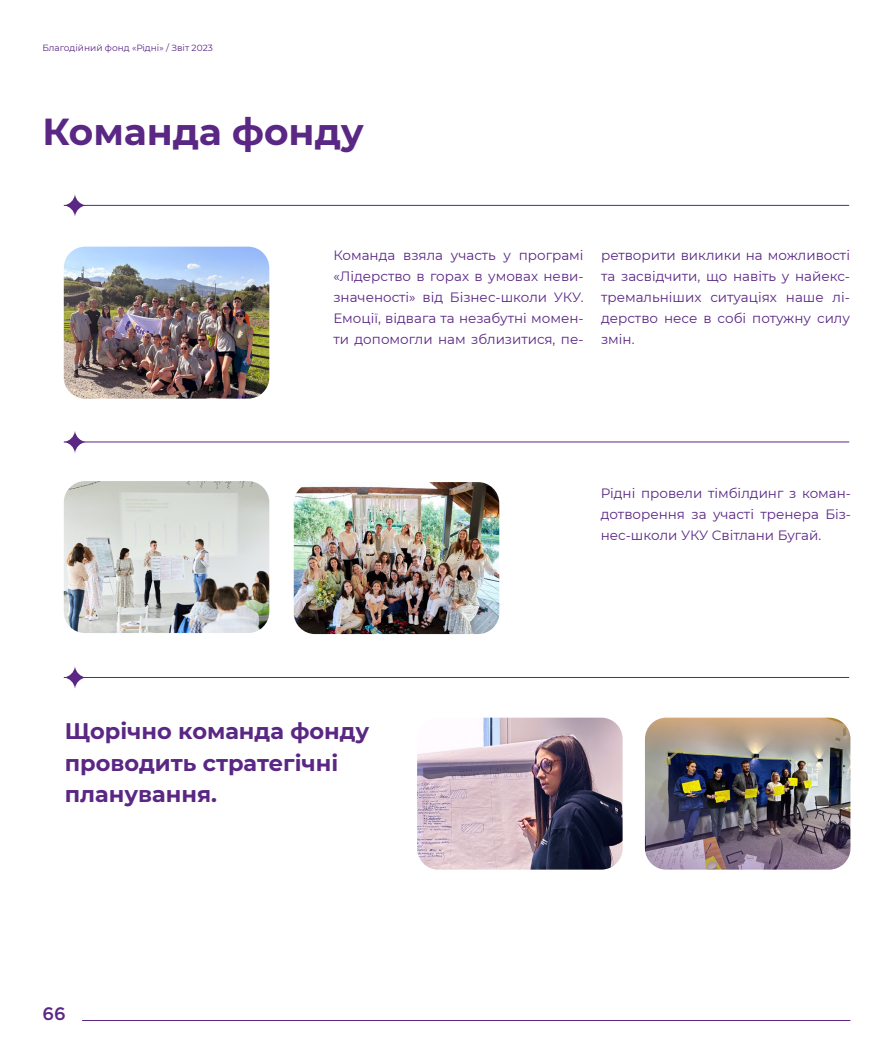
<style>
.page{position:relative;width:893px;height:1063px;background:#fff}
.page>*{position:absolute;margin:0;border:0;box-sizing:border-box;transform-origin:0 0}
.t1{font:700 37.5px "Montserrat";color:#5a2784}
.t2{font:700 22.5px/31.5px "Montserrat";color:#5a2784}
.t3{font:500 18px "Gotham Pro";color:#5a2784}
.t4{font:13.5px/21px "Montserrat";color:#5a2784;text-align:justify}
.t5{font:9px "Montserrat";color:#5a2784}
</style>
<div class="page">
<hr style="left:82px;top:1020px;width:768px;height:1px;background:#5a2784">
<hr style="left:64px;top:442px;width:785px;height:1px;background:#5a2784">
<hr style="left:64px;top:677px;width:785px;height:1px;background:#5a2784">
<hr style="left:64px;top:205px;width:785px;height:1px;background:#5a2784">
<svg style="left:64px;top:194px;width:22px;height:22px"></svg>
<svg style="left:64px;top:431px;width:22px;height:22px"></svg>
<svg style="left:66px;top:666px;width:18px;height:23px"></svg>
<img style="left:64px;top:247px;width:205px;height:152px">
<img style="left:294px;top:482px;width:205px;height:152px">
<img style="left:64px;top:481px;width:205px;height:152px">
<img style="left:417px;top:718px;width:206px;height:152px">
<img style="left:645px;top:718px;width:205px;height:152px">
<p class="t5" style="left:43px;top:42px;width:172px">Благодійний фонд «Рідні» / Звіт 2023</p>
<h1 class="t1" style="left:43px;top:105px;width:323px">Команда фонду</h1>
<p class="t4" style="left:333px;top:244px;width:252px">Команда взяла участь у програмі «Лідерство в горах в умовах неви&shy;значеності» від Бізнес-школи УКУ.<br>Емоції, відвага та незабутні момен&shy;ти допомогли нам зблизитися, пе-</p>
<p class="t4" style="left:601px;top:244px;width:250px">ретворити виклики на можливості та засвідчити, що навіть у найекс&shy;тремальніших ситуаціях наше лі&shy;дерство несе в собі потужну силу змін.</p>
<p class="t4" style="left:601px;top:483px;width:252px">Рідні провели тімбілдинг з коман&shy;дотворення за участі тренера Біз&shy;нес-школи УКУ Світлани Бугай.</p>
<h2 class="t2" style="left:65px;top:715px;width:306px">Щорічно команда фонду проводить стратегічні планування.</h2>
<h3 class="t3" style="left:43px;top:1004px;width:25px">66</h3>
</div>
